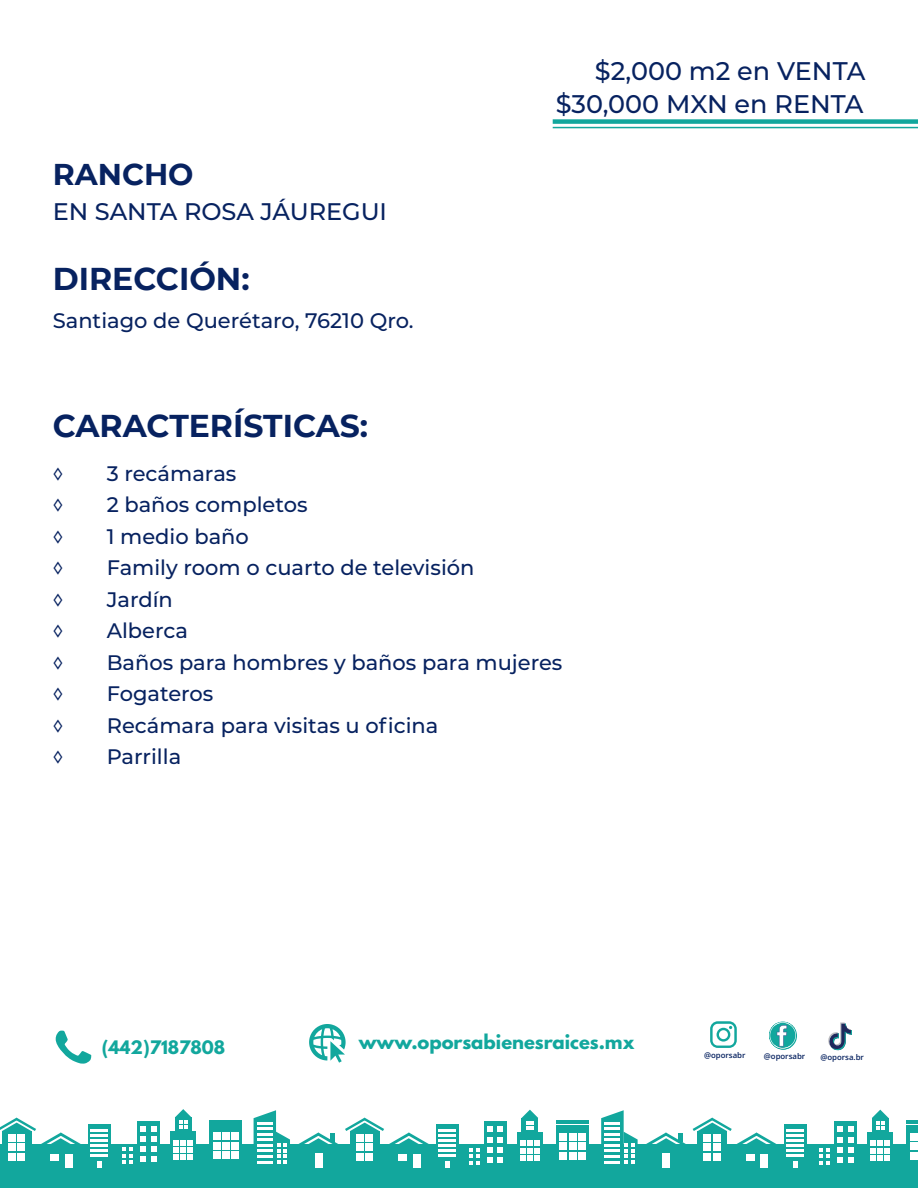
<style>
.page{position:relative;width:918px;height:1188px;background:#fff}
.page>*{position:absolute;margin:0;border:0;box-sizing:border-box;transform-origin:0 0}
.t1{font:700 31.5px "Montserrat";color:#072260}
.t2{font:700 30px "Montserrat";color:#072260}
.t3{font:500 25.5px "Montserrat";color:#072260}
.t4{font:500 24px "Montserrat";color:#072260}
.t5{font:500 21px "Montserrat";color:#072260}
.t6{font:700 18px "League Spartan";color:#12a79d}
.t7{font:700 16.5px "League Spartan";color:#12a79d}
.t8{font:600 7.8px "Open Sans";color:#072260}
</style>
<div class="page">
<div style="left:553px;top:119px;width:365px;height:5px;background:#12a79d"></div>
<hr style="left:553px;top:127px;width:365px;height:1px;background:#12a79d">
<svg style="left:56px;top:1030px;width:35px;height:34px"></svg>
<svg style="left:309px;top:1024px;width:37px;height:39px"></svg>
<svg style="left:710px;top:1021px;width:27px;height:27px"></svg>
<svg style="left:769px;top:1022px;width:28px;height:28px"></svg>
<svg style="left:769px;top:1022px;width:27px;height:27px"></svg>
<svg style="left:828px;top:1022px;width:24px;height:28px"></svg>
<div style="left:0;top:1144px;width:918px;height:44px;background:#12a79d"></div>
<div style="left:65px;top:1154px;width:7px;height:14px;background:#fff"></div>
<div style="left:50px;top:1154px;width:9px;height:7px;background:#fff"></div>
<div style="left:88px;top:1124px;width:23px;height:44px;background:#12a79d"></div>
<svg style="left:91px;top:1130px;width:17px;height:38px"></svg>
<svg style="left:0;top:1118px;width:81px;height:30px"></svg>
<div style="left:8px;top:1134px;width:7px;height:7px;background:#fff"></div>
<div style="left:18px;top:1134px;width:7px;height:7px;background:#fff"></div>
<div style="left:18px;top:1144px;width:7px;height:7px;background:#fff"></div>
<div style="left:8px;top:1144px;width:7px;height:7px;background:#fff"></div>
<div style="left:18px;top:1153px;width:7px;height:7px;background:#fff"></div>
<div style="left:8px;top:1153px;width:7px;height:7px;background:#fff"></div>
<div style="left:484px;top:1121px;width:22px;height:47px;background:#12a79d"></div>
<svg style="left:487px;top:1127px;width:16px;height:36px"></svg>
<svg style="left:469px;top:1148px;width:11px;height:17px"></svg>
<div style="left:517px;top:1132px;width:26px;height:35px;background:#12a79d"></div>
<svg style="left:520px;top:1140px;width:20px;height:21px"></svg>
<div style="left:521px;top:1118px;width:17px;height:15px;background:#12a79d"></div>
<svg style="left:521px;top:1110px;width:17px;height:20px"></svg>
<svg style="left:556px;top:1125px;width:33px;height:35px"></svg>
<hr style="left:556px;top:1121px;width:33px;height:3px;background:#12a79d">
<div style="left:560px;top:1133px;width:7px;height:7px;background:#fff"></div>
<div style="left:569px;top:1133px;width:7px;height:7px;background:#fff"></div>
<div style="left:578px;top:1133px;width:7px;height:7px;background:#fff"></div>
<div style="left:560px;top:1143px;width:7px;height:7px;background:#fff"></div>
<div style="left:569px;top:1143px;width:7px;height:7px;background:#fff"></div>
<div style="left:578px;top:1143px;width:7px;height:7px;background:#fff"></div>
<div style="left:560px;top:1152px;width:7px;height:7px;background:#fff"></div>
<div style="left:569px;top:1152px;width:7px;height:7px;background:#fff"></div>
<div style="left:578px;top:1152px;width:7px;height:7px;background:#fff"></div>
<div style="left:137px;top:1121px;width:23px;height:46px;background:#12a79d"></div>
<svg style="left:140px;top:1126px;width:17px;height:36px"></svg>
<svg style="left:123px;top:1147px;width:10px;height:17px"></svg>
<div style="left:171px;top:1132px;width:25px;height:34px;background:#12a79d"></div>
<svg style="left:173px;top:1140px;width:20px;height:20px"></svg>
<div style="left:175px;top:1118px;width:17px;height:14px;background:#12a79d"></div>
<svg style="left:175px;top:1109px;width:17px;height:20px"></svg>
<svg style="left:209px;top:1124px;width:33px;height:35px"></svg>
<hr style="left:209px;top:1120px;width:33px;height:3px;background:#12a79d">
<div style="left:213px;top:1133px;width:7px;height:7px;background:#fff"></div>
<div style="left:222px;top:1133px;width:7px;height:7px;background:#fff"></div>
<div style="left:232px;top:1133px;width:7px;height:7px;background:#fff"></div>
<div style="left:213px;top:1142px;width:7px;height:7px;background:#fff"></div>
<div style="left:222px;top:1142px;width:7px;height:7px;background:#fff"></div>
<div style="left:232px;top:1142px;width:7px;height:7px;background:#fff"></div>
<div style="left:213px;top:1152px;width:7px;height:7px;background:#fff"></div>
<div style="left:222px;top:1152px;width:7px;height:7px;background:#fff"></div>
<div style="left:232px;top:1152px;width:7px;height:7px;background:#fff"></div>
<div style="left:413px;top:1154px;width:7px;height:14px;background:#fff"></div>
<div style="left:398px;top:1154px;width:9px;height:7px;background:#fff"></div>
<div style="left:436px;top:1124px;width:23px;height:44px;background:#12a79d"></div>
<svg style="left:439px;top:1130px;width:17px;height:38px"></svg>
<div style="left:366px;top:1144px;width:7px;height:7px;background:#fff"></div>
<div style="left:356px;top:1144px;width:7px;height:7px;background:#fff"></div>
<div style="left:366px;top:1153px;width:7px;height:7px;background:#fff"></div>
<div style="left:356px;top:1153px;width:7px;height:7px;background:#fff"></div>
<svg style="left:298px;top:1118px;width:131px;height:30px"></svg>
<div style="left:315px;top:1154px;width:7px;height:14px;background:#fff"></div>
<div style="left:330px;top:1134px;width:5px;height:8px;background:#12a79d"></div>
<svg style="left:254px;top:1110px;width:36px;height:54px"></svg>
<div style="left:784px;top:1124px;width:22px;height:44px;background:#12a79d"></div>
<svg style="left:786px;top:1130px;width:18px;height:38px"></svg>
<div style="left:834px;top:1121px;width:23px;height:47px;background:#12a79d"></div>
<svg style="left:837px;top:1127px;width:17px;height:36px"></svg>
<svg style="left:820px;top:1148px;width:10px;height:17px"></svg>
<div style="left:868px;top:1132px;width:25px;height:35px;background:#12a79d"></div>
<svg style="left:870px;top:1140px;width:20px;height:21px"></svg>
<div style="left:872px;top:1118px;width:17px;height:15px;background:#12a79d"></div>
<svg style="left:872px;top:1110px;width:17px;height:20px"></svg>
<div style="left:906px;top:1125px;width:12px;height:43px;background:#12a79d"></div>
<svg style="left:906px;top:1121px;width:12px;height:3px"></svg>
<div style="left:910px;top:1133px;width:7px;height:7px;background:#fff"></div>
<div style="left:910px;top:1143px;width:7px;height:7px;background:#fff"></div>
<div style="left:910px;top:1152px;width:7px;height:7px;background:#fff"></div>
<svg style="left:601px;top:1110px;width:176px;height:58px"></svg>
<p class="t2" style="left:53px;top:152px;width:142px">RANCHO</p>
<p class="t4" style="left:53px;top:195px;width:336px">EN SANTA ROSA JÁUREGUI</p>
<p class="t1" style="left:53px;top:256px;width:198px">DIRECCIÓN:</p>
<p class="t5" style="left:53px;top:306px;width:362px">Santiago de Querétaro, 76210 Qro.</p>
<p class="t1" style="left:53px;top:403px;width:317px">CARACTERÍSTICAS:</p>
<p class="t3" style="left:595px;top:53px;width:272px">$2,000 m2 en VENTA</p>
<p class="t3" style="left:556px;top:86px;width:309px">$30,000 MXN en RENTA</p>
<p class="t5" style="left:53px;top:459px;width:12px">◊</p>
<p class="t5" style="left:107px;top:459px;width:131px">3 recámaras</p>
<p class="t5" style="left:53px;top:490px;width:12px">◊</p>
<p class="t5" style="left:107px;top:490px;width:202px">2 baños completos</p>
<p class="t5" style="left:53px;top:522px;width:12px">◊</p>
<p class="t5" style="left:107px;top:522px;width:144px">1 medio baño</p>
<p class="t5" style="left:53px;top:553px;width:12px">◊</p>
<p class="t5" style="left:107px;top:553px;width:369px">Family room o cuarto de televisión</p>
<p class="t5" style="left:53px;top:585px;width:12px">◊</p>
<p class="t5" style="left:107px;top:585px;width:68px">Jardín</p>
<p class="t5" style="left:53px;top:616px;width:12px">◊</p>
<p class="t5" style="left:107px;top:616px;width:83px">Alberca</p>
<p class="t5" style="left:53px;top:648px;width:12px">◊</p>
<p class="t5" style="left:107px;top:648px;width:457px">Baños para hombres y baños para mujeres</p>
<p class="t5" style="left:53px;top:679px;width:12px">◊</p>
<p class="t5" style="left:107px;top:679px;width:108px">Fogateros</p>
<p class="t5" style="left:53px;top:711px;width:12px">◊</p>
<p class="t5" style="left:107px;top:711px;width:333px">Recámara para visitas u oficina</p>
<p class="t5" style="left:53px;top:742px;width:12px">◊</p>
<p class="t5" style="left:107px;top:742px;width:76px">Parrilla</p>
<p class="t7" style="left:102px;top:1035px;width:125px">(442)7187808</p>
<p class="t6" style="left:359px;top:1028px;width:277px">www.oporsabienesraices.mx</p>
<p class="t8" style="left:704px;top:1050px;width:43px">@oporsabr</p>
<p class="t8" style="left:764px;top:1051px;width:43px">@oporsabr</p>
<p class="t8" style="left:820px;top:1051px;width:45px">@oporsa.br</p>
</div>
